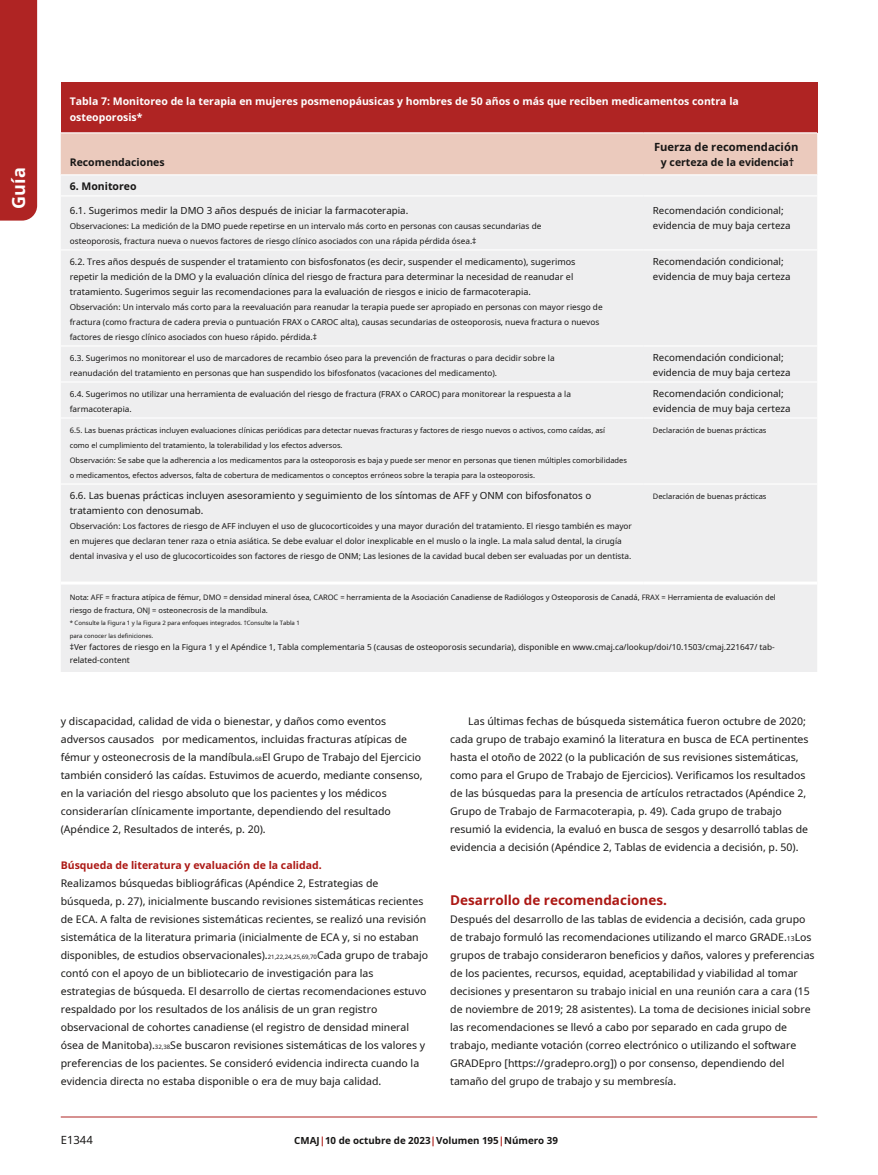
<style>
.page{position:relative;width:878px;height:1175px;background:#fff}
.page>*{position:absolute;margin:0;border:0;box-sizing:border-box;transform-origin:0 0}
.t1{font:700 18px "Noto Sans";color:#fff}
.t2{font:700 13.5px "Noto Sans";color:#ac1814}
.t3{font:700 11.25px "Noto Sans";color:#171615}
.t4{font:11.25px "Noto Sans";color:#171615}
.t5{font:10.5px/18px "Noto Sans";color:#171615}
.t6{font:700 10.5px/16.2px "Noto Sans";color:#fff}
.t7{font:700 10.5px "Noto Sans";color:#171615}
.t8{font:700 10.5px "Noto Sans";color:#ac1814}
.t9{font:9.75px/15px "Noto Sans";color:#171615}
.t10{font:700 9.75px "Noto Sans";color:#171615}
.t11{font:9px/15px "Noto Sans";color:#171615}
.t12{font:8.25px/15px "Noto Sans";color:#171615}
.t13{font:7.5px/15px "Noto Sans";color:#171615}
.t14{font:6px/12.6px "Noto Sans";color:#171615}
.s1{font-size:6px}
.s2{font-size:6.75px}
.s3{color:#ac1814}
</style>
<div class="page">
<div style="left:0;top:0;width:37px;height:220px;background:#af2423"></div>
<hr style="left:61px;top:1116px;width:756px;height:1px;background:#af2423">
<div style="left:61px;top:82px;width:756px;height:51px;background:#af2423"></div>
<div style="left:61px;top:133px;width:756px;height:41px;background:#ebcabd"></div>
<div style="left:61px;top:175px;width:756px;height:497px;background:#eeeeef"></div>
<hr style="left:61px;top:345px;width:583px;height:1px;background:#fff">
<hr style="left:644px;top:345px;width:173px;height:1px;background:#fff">
<hr style="left:61px;top:381px;width:583px;height:1px;background:#fff">
<hr style="left:644px;top:381px;width:173px;height:1px;background:#fff">
<hr style="left:61px;top:417px;width:583px;height:1px;background:#fff">
<hr style="left:644px;top:417px;width:173px;height:1px;background:#fff">
<hr style="left:61px;top:132px;width:583px;height:1px;background:#fff">
<hr style="left:644px;top:132px;width:173px;height:1px;background:#fff">
<hr style="left:61px;top:483px;width:583px;height:1px;background:#fff">
<hr style="left:644px;top:483px;width:173px;height:1px;background:#fff">
<hr style="left:61px;top:581px;width:583px;height:3px;background:#fff">
<hr style="left:644px;top:581px;width:173px;height:3px;background:#fff">
<hr style="left:61px;top:195px;width:583px;height:1px;background:#fff">
<hr style="left:644px;top:195px;width:173px;height:1px;background:#fff">
<hr style="left:61px;top:249px;width:583px;height:1px;background:#fff">
<hr style="left:644px;top:249px;width:173px;height:1px;background:#fff">
<h1 class="t1" style="left:6px;top:208px;width:43px;rotate:-90deg">Guía</h1>
<p class="t6" style="left:70px;top:92px;width:670px">Tabla 7: Monitoreo de la terapia en mujeres posmenopáusicas y hombres de 50 años o más que reciben medicamentos contra la osteoporosis*</p>
<p class="t3" style="left:654px;top:139px;width:146px">Fuerza de recomendación</p>
<p class="t7" style="left:70px;top:155px;width:96px">Recomendaciones</p>
<p class="t7" style="left:661px;top:155px;width:135px">y certeza de la evidencia†</p>
<p class="t7" style="left:70px;top:179px;width:68px">6. Monitoreo</p>
<p class="t9" style="left:70px;top:203px;width:340px">6.1. Sugerimos medir la DMO 3 años después de iniciar la farmacoterapia.</p>
<p class="t12" style="left:70px;top:218px;width:473px">Observaciones: La medición de la DMO puede repetirse en un intervalo más corto en personas con causas secundarias de osteoporosis, fractura nueva o nuevos factores de riesgo clínico asociados con una rápida pérdida ósea.‡</p>
<p class="t9" style="left:653px;top:203px;width:139px">Recomendación condicional; evidencia de muy baja certeza</p>
<p class="t11" style="left:70px;top:254px;width:507px">6.2. Tres años después de suspender el tratamiento con bisfosfonatos (es decir, suspender el medicamento), sugerimos repetir la medición de la DMO y la evaluación clínica del riesgo de fractura para determinar la necesidad de reanudar el tratamiento. Sugerimos seguir las recomendaciones para la evaluación de riesgos e inicio de farmacoterapia.</p>
<p class="t12" style="left:70px;top:299px;width:534px">Observación: Un intervalo más corto para la reevaluación para reanudar la terapia puede ser apropiado en personas con mayor riesgo de fractura (como fractura de cadera previa o puntuación FRAX o CAROC alta), causas secundarias de osteoporosis, nueva fractura o nuevos factores de riesgo clínico asociados con hueso rápido. pérdida.‡</p>
<p class="t9" style="left:653px;top:254px;width:139px">Recomendación condicional; evidencia de muy baja certeza</p>
<p class="t12" style="left:70px;top:350px;width:486px">6.3. Sugerimos no monitorear el uso de marcadores de recambio óseo para la prevención de fracturas o para decidir sobre la reanudación del tratamiento en personas que han suspendido los bifosfonatos (vacaciones del medicamento).</p>
<p class="t9" style="left:653px;top:350px;width:139px">Recomendación condicional; evidencia de muy baja certeza</p>
<p class="t12" style="left:70px;top:386px;width:502px">6.4. Sugerimos no utilizar una herramienta de evaluación del riesgo de fractura (FRAX o CAROC) para monitorear la respuesta a la farmacoterapia.</p>
<p class="t9" style="left:653px;top:386px;width:139px">Recomendación condicional; evidencia de muy baja certeza</p>
<p class="t13" style="left:70px;top:422px;width:558px">6.5. Las buenas prácticas incluyen evaluaciones clínicas periódicas para detectar nuevas fracturas y factores de riesgo nuevos o activos, como caídas, así<br>como el cumplimiento del tratamiento, la tolerabilidad y los efectos adversos.<br>Observación: Se sabe que la adherencia a los medicamentos para la osteoporosis es baja y puede ser menor en personas que tienen múltiples comorbilidades o medicamentos, efectos adversos, falta de cobertura de medicamentos o conceptos erróneos sobre la terapia para la osteoporosis.</p>
<p class="t13" style="left:653px;top:422px;width:115px">Declaración de buenas prácticas</p>
<p class="t9" style="left:70px;top:488px;width:523px">6.6. Las buenas prácticas incluyen asesoramiento y seguimiento de los síntomas de AFF y ONM con bifosfonatos o tratamiento con denosumab.</p>
<p class="t12" style="left:70px;top:518px;width:563px">Observación: Los factores de riesgo de AFF incluyen el uso de glucocorticoides y una mayor duración del tratamiento. El riesgo también es mayor en mujeres que declaran tener raza o etnia asiática. Se debe evaluar el dolor inexplicable en el muslo o la ingle. La mala salud dental, la cirugía dental invasiva y el uso de glucocorticoides son factores de riesgo de ONM; Las lesiones de la cavidad bucal deben ser evaluadas por un dentista.</p>
<p class="t13" style="left:653px;top:488px;width:115px">Declaración de buenas prácticas</p>
<p class="t13" style="left:70px;top:590px;width:707px;line-height:12.6px">Nota: AFF = fractura atípica de fémur, DMO = densidad mineral ósea, CAROC = herramienta de la Asociación Canadiense de Radiólogos y Osteoporosis de Canadá, FRAX = Herramienta de evaluación del riesgo de fractura, ONJ = osteonecrosis de la mandíbula.</p>
<p class="t14" style="left:70px;top:616px;width:232px">* Consulte la Figura 1 y la Figura 2 para enfoques integrados. †Consulte la Tabla 1 para conocer las definiciones.</p>
<p class="t12" style="left:70px;top:641px;width:706px;line-height:12.6px">‡Ver factores de riesgo en la Figura 1 y el Apéndice 1, Tabla complementaria 5 (causas de osteoporosis secundaria), disponible en www.cmaj.ca/lookup/doi/10.1503/cmaj.221647/ tab&shy;related-content</p>
<p class="t5" style="left:61px;top:711px;width:363px">y discapacidad, calidad de vida o bienestar, y daños como eventos adversos causados por medicamentos, incluidas fracturas atípicas de fémur y osteonecrosis de la mandíbula.<span class="s1">68</span>El Grupo de Trabajo del Ejercicio también consideró las caídas. Estuvimos de acuerdo, mediante consenso, en la variación del riesgo absoluto que los pacientes y los médicos considerarían clínicamente importante, dependiendo del resultado (Apéndice 2, Resultados de interés, p. 20).</p>
<p class="t5" style="left:450px;top:711px;width:360px;text-indent:18px">Las últimas fechas de búsqueda sistemática fueron octubre de 2020; cada grupo de trabajo examinó la literatura en busca de ECA pertinentes hasta el otoño de 2022 (o la publicación de sus revisiones sistemáticas, como para el Grupo de Trabajo de Ejercicios). Verificamos los resultados de las búsquedas para la presencia de artículos retractados (Apéndice 2, Grupo de Trabajo de Farmacoterapia, p. 49). Cada grupo de trabajo resumió la evidencia, la evaluó en busca de sesgos y desarrolló tablas de evidencia a decisión (Apéndice 2, Tablas de evidencia a decisión, p. 50).</p>
<p class="t8" style="left:61px;top:857px;width:262px">Búsqueda de literatura y evaluación de la calidad.</p>
<p class="t5" style="left:61px;top:873px;width:369px">Realizamos búsquedas bibliográficas (Apéndice 2, Estrategias de búsqueda, p. 27), inicialmente buscando revisiones sistemáticas recientes de ECA. A falta de revisiones sistemáticas recientes, se realizó una revisión sistemática de la literatura primaria (inicialmente de ECA y, si no estaban disponibles, de estudios observacionales).<span class="s1">21,22,24,25,69,70</span>Cada grupo de trabajo contó con el apoyo de un bibliotecario de investigación para las estrategias de búsqueda. El desarrollo de ciertas recomendaciones estuvo respaldado por los resultados de los análisis de un gran registro observacional de cohortes canadiense (el registro de densidad mineral ósea de Manitoba).<span class="s1">32,38</span>Se buscaron revisiones sistemáticas de los valores y preferencias de los pacientes. Se consideró evidencia indirecta cuando la evidencia directa no estaba disponible o era de muy baja calidad.</p>
<p class="t2" style="left:450px;top:890px;width:218px">Desarrollo de recomendaciones.</p>
<p class="t5" style="left:450px;top:909px;width:366px">Después del desarrollo de las tablas de evidencia a decisión, cada grupo de trabajo formuló las recomendaciones utilizando el marco GRADE.<span class="s2">13</span>Los grupos de trabajo consideraron beneficios y daños, valores y preferencias de los pacientes, recursos, equidad, aceptabilidad y viabilidad al tomar decisiones y presentaron su trabajo inicial en una reunión cara a cara (15 de noviembre de 2019; 28 asistentes). La toma de decisiones inicial sobre las recomendaciones se llevó a cabo por separado en cada grupo de trabajo, mediante votación (correo electrónico o utilizando el software GRADEpro [https://gradepro.org]) o por consenso, dependiendo del tamaño del grupo de trabajo y su membresía.</p>
<p class="t4" style="left:61px;top:1132px;width:33px">E1344</p>
<p class="t10" style="left:294px;top:1133px;width:265px">CMAJ<span class="s3">|</span>10 de octubre de 2023<span class="s3">|</span>Volumen 195<span class="s3">|</span>Número 39</p>
</div>
